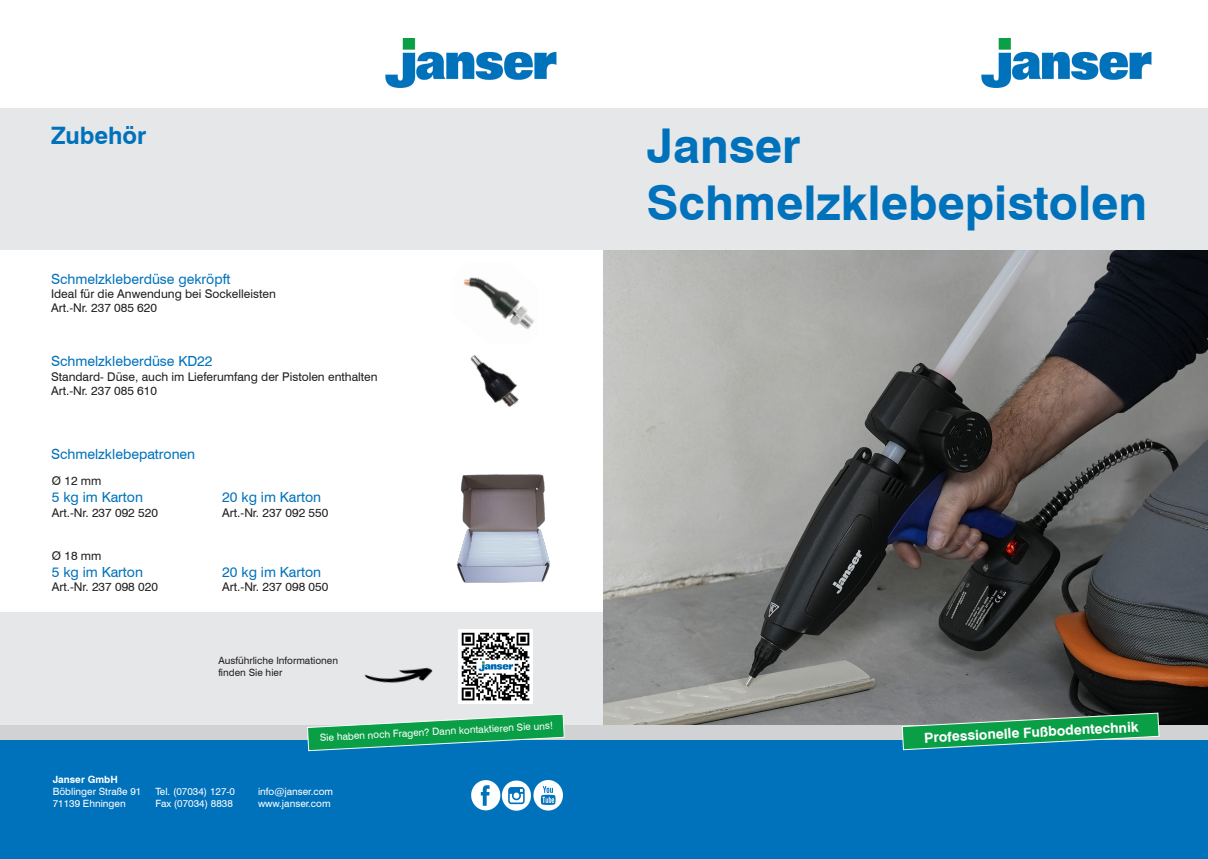
<style>
.page{position:relative;width:1208px;height:859px;background:#fff}
.page>*{position:absolute;margin:0;border:0;box-sizing:border-box;transform-origin:0 0}
.Folder-Produkt_blau{font:700 48px "Swiss 721 BT";color:#0072bc}
.Folder-Produkt_blau-2{font:700 24px "Swiss 721 BT";color:#0072bc}
.Folder-Über{font:14px "Swiss 721 BT";color:#0072bc}
.t1{font:700 14px "Swiss 721 BT";color:#fff}
.Folder-Text{font:12px/14.4px "Swiss 721 BT";color:#231f20}
.Flyer-Fuss_weiss{font:10px "Swiss 721 BT";color:#fff}
.Flyer-Text{font:10px "Swiss 721 BT";color:#231f20}
.Flyer-Fuss_weiss-2{font:700 10px "Swiss 721 BT";color:#fff}
</style>
<div class="page">
<div style="left:0;top:612px;width:608px;height:114px;background:#e6e7e9"></div>
<img style="left:364px;top:667px;width:69px;height:16px">
<img style="left:604px;top:249px;width:604px;height:477px">
<div style="left:0;top:737px;width:604px;height:122px;background:#0072bc"></div>
<div style="left:0;top:726px;width:604px;height:14px;background:#d1d2d4"></div>
<svg style="left:306px;top:714px;width:259px;height:38px"></svg>
<img style="left:981px;top:39px;width:171px;height:48px">
<img style="left:471px;top:781px;width:91px;height:29px">
<div style="left:458px;top:629px;width:75px;height:74px;background:#fff"></div>
<img style="left:461px;top:632px;width:69px;height:69px">
<div style="left:604px;top:737px;width:604px;height:122px;background:#0072bc"></div>
<div style="left:604px;top:726px;width:604px;height:14px;background:#d1d2d4"></div>
<svg style="left:901px;top:712px;width:259px;height:39px"></svg>
<div style="left:604px;top:108px;width:604px;height:141px;background:#e6e7e9"></div>
<div style="left:0;top:108px;width:604px;height:141px;background:#e6e7e9"></div>
<img style="left:385px;top:39px;width:172px;height:48px">
<img style="left:463px;top:277px;width:71px;height:52px">
<img style="left:470px;top:355px;width:49px;height:52px">
<img style="left:456px;top:474px;width:94px;height:109px">
<p class="Folder-Produkt_blau-2" style="left:51px;top:121px;width:97px">Zubehör</p>
<p class="Folder-Produkt_blau" style="left:646px;top:116px;width:156px">Janser</p>
<p class="Folder-Produkt_blau" style="left:646px;top:174px;width:502px">Schmelzklebepistolen</p>
<p class="Folder-Produkt_blau-2" style="left:646px;top:133px;width:190px">Schleifmaschine</p>
<p class="Folder-Über" style="left:51px;top:270px;width:181px">Schmelzkleberdüse gekröpft</p>
<p class="Folder-Text" style="left:51px;top:286px;width:226px">Ideal für die Anwendung bei Sockelleisten<br>Art.-Nr. 237 085 620</p>
<p class="Folder-Über" style="left:51px;top:353px;width:163px">Schmelzkleberdüse KD22</p>
<p class="Folder-Text" style="left:51px;top:369px;width:328px">Standard- Düse, auch im Lieferumfang der Pistolen enthalten<br>Art.-Nr. 237 085 610</p>
<p class="Folder-Über" style="left:51px;top:445px;width:146px">Schmelzklebepatronen</p>
<p class="Folder-Text" style="left:52px;top:474px;width:51px">Ø 12 mm</p>
<p class="Folder-Über" style="left:52px;top:489px;width:93px">5 kg im Karton</p>
<p class="Folder-Text" style="left:52px;top:505px;width:108px">Art.-Nr. 237 092 520</p>
<p class="Folder-Text" style="left:52px;top:548px;width:51px">Ø 18 mm</p>
<p class="Folder-Über" style="left:52px;top:563px;width:93px">5 kg im Karton</p>
<p class="Folder-Text" style="left:52px;top:579px;width:108px">Art.-Nr. 237 098 020</p>
<p class="Folder-Über" style="left:222px;top:489px;width:100px">20 kg im Karton</p>
<p class="Folder-Text" style="left:222px;top:505px;width:108px">Art.-Nr. 237 092 550</p>
<p class="Folder-Über" style="left:222px;top:563px;width:100px">20 kg im Karton</p>
<p class="Folder-Text" style="left:222px;top:579px;width:108px">Art.-Nr. 237 098 050</p>
<p class="Flyer-Text" style="left:218px;top:654px;width:121px">Ausführliche Informationen</p>
<p class="Flyer-Text" style="left:218px;top:666px;width:65px">finden Sie hier</p>
<p class="Flyer-Fuss_weiss" style="left:320px;top:731px;width:235px;rotate:-3deg">Sie haben noch Fragen? Dann kontaktieren Sie uns!</p>
<p class="Flyer-Fuss_weiss-2" style="left:53px;top:773px;width:67px">Janser GmbH</p>
<p class="Flyer-Fuss_weiss" style="left:53px;top:785px;width:90px">Böblinger Straße 91</p>
<p class="Flyer-Fuss_weiss" style="left:53px;top:797px;width:74px">71139 Ehningen</p>
<p class="Flyer-Fuss_weiss" style="left:155px;top:785px;width:81px">Tel. (07034) 127-0</p>
<p class="Flyer-Fuss_weiss" style="left:155px;top:797px;width:79px">Fax (07034) 8838</p>
<p class="Flyer-Fuss_weiss" style="left:258px;top:785px;width:76px">info@janser.com</p>
<p class="Flyer-Fuss_weiss" style="left:258px;top:797px;width:74px">www.janser.com</p>
<p class="t1" style="left:923px;top:729px;width:216px;rotate:-3deg">Professionelle Fußbodentechnik</p>
</div>
